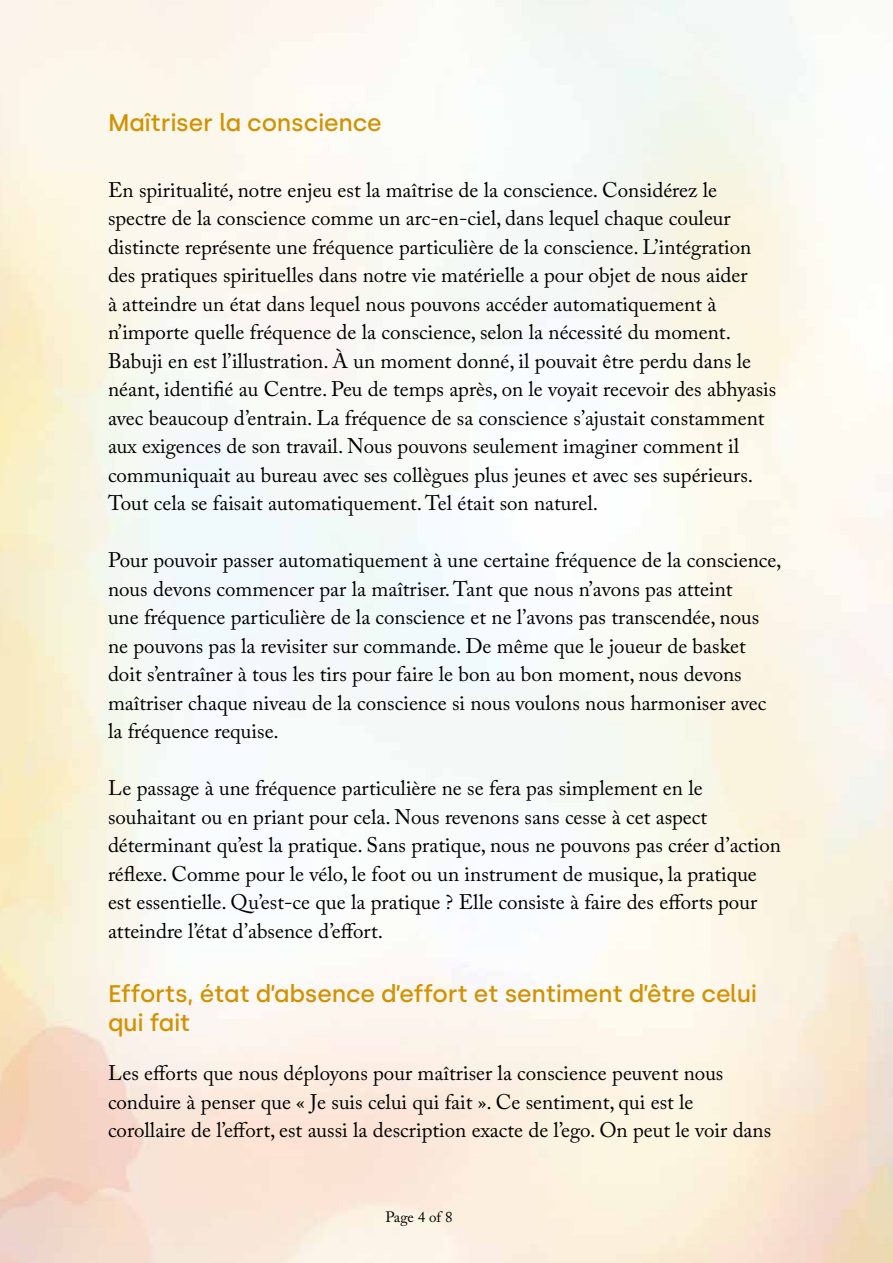
<style>
.page{position:relative;width:893px;height:1263px;background:#fff}
.page>*{position:absolute;margin:0;border:0;box-sizing:border-box;transform-origin:0 0}
.t1{font:500 24px/28.5px "Silka";letter-spacing:-.01em;color:#d29100}
.t2{font:21px/28.5px "Adobe Caslon Pro";color:#000}
.t3{font:15px "Adobe Caslon Pro";color:#000}
</style>
<div class="page">
<p class="t1" style="left:108px;top:108px;width:275px">Maîtriser la conscience</p>
<p class="t2" style="left:108px;top:175px;width:670px">En spiritualité, notre enjeu est la maîtrise de la conscience. Considérez le spectre de la conscience comme un arc-en-ciel, dans lequel chaque couleur distincte représente une fréquence particulière de la conscience. L’intégration des pratiques spirituelles dans notre vie matérielle a pour objet de nous aider<br>à atteindre un état dans lequel nous pouvons accéder automatiquement à n’importe quelle fréquence de la conscience, selon la nécessité du moment.<br>Babuji en est l’illustration. À un moment donné, il pouvait être perdu dans le néant, identifié au Centre. Peu de temps après, on le voyait recevoir des abhyasis avec beaucoup d’entrain. La fréquence de sa conscience s’ajustait constamment aux exigences de son travail. Nous pouvons seulement imaginer comment il communiquait au bureau avec ses collègues plus jeunes et avec ses supérieurs.<br>Tout cela se faisait automatiquement. Tel était son naturel.</p>
<p class="t2" style="left:108px;top:545px;width:675px">Pour pouvoir passer automatiquement à une certaine fréquence de la conscience, nous devons commencer par la maîtriser. Tant que nous n’avons pas atteint<br>une fréquence particulière de la conscience et ne l’avons pas transcendée, nous ne pouvons pas la revisiter sur commande. De même que le joueur de basket doit s’entraîner à tous les tirs pour faire le bon au bon moment, nous devons maîtriser chaque niveau de la conscience si nous voulons nous harmoniser avec la fréquence requise.</p>
<p class="t2" style="left:108px;top:773px;width:675px">Le passage à une fréquence particulière ne se fera pas simplement en le souhaitant ou en priant pour cela. Nous revenons sans cesse à cet aspect déterminant qu’est la pratique. Sans pratique, nous ne pouvons pas créer d’action réflexe. Comme pour le vélo, le foot ou un instrument de musique, la pratique est essentielle. Qu’est-ce que la pratique ? Elle consiste à faire des efforts pour atteindre l’état d’absence d’effort.</p>
<p class="t1" style="left:108px;top:979px;width:651px">Efforts, état d’absence d’effort et sentiment d’être celui qui fait</p>
<p class="t2" style="left:108px;top:1059px;width:665px">Les efforts que nous déployons pour maîtriser la conscience peuvent nous conduire à penser que « Je suis celui qui fait ». Ce sentiment, qui est le corollaire de l’effort, est aussi la description exacte de l’ego. On peut le voir dans</p>
<p class="t3" style="left:385px;top:1208px;width:69px">Page 4 of 8</p>
</div>
